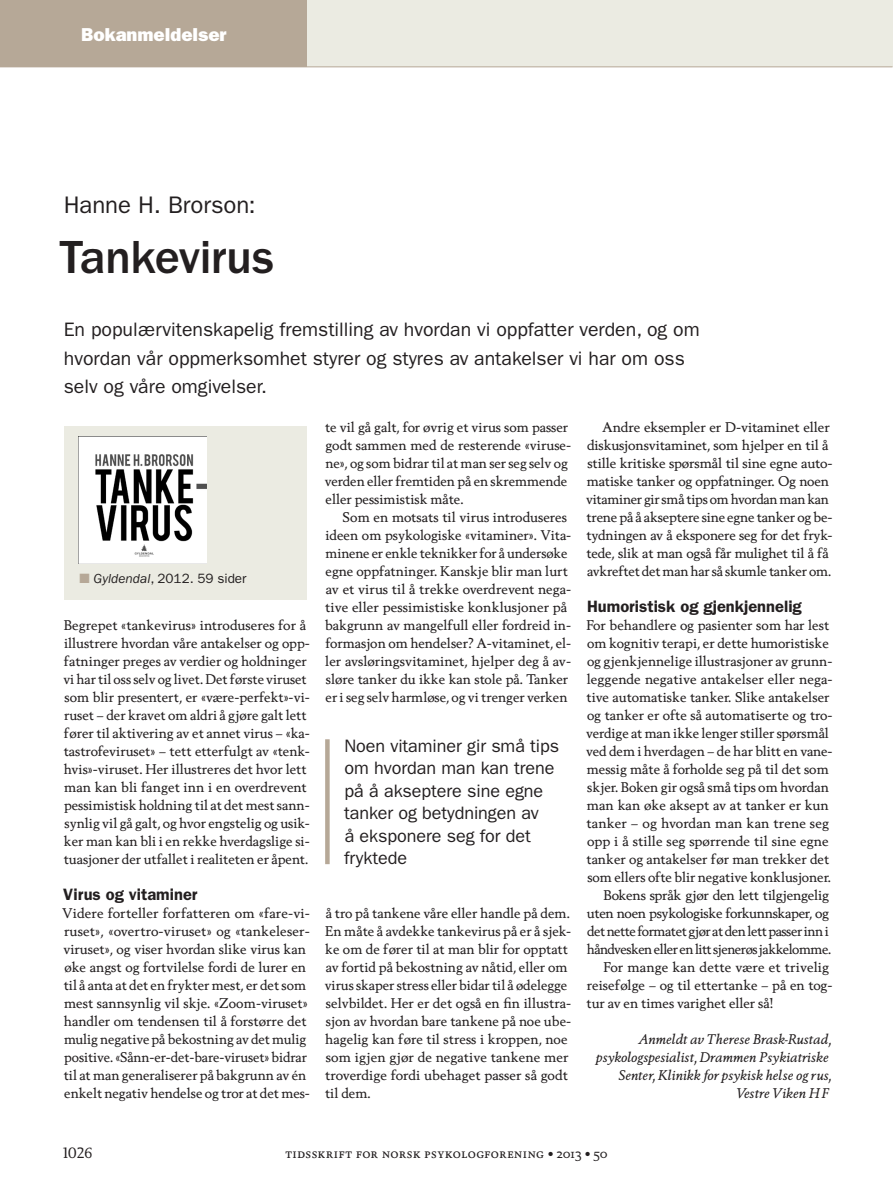
<style>
.page{position:relative;width:893px;height:1191px;background:#fff}
.page>*{position:absolute;margin:0;border:0;box-sizing:border-box;transform-origin:0 0}
.t1{font:500 48px "ITC Franklin Gothic Std";letter-spacing:-.015em;color:#231f20}
.t2{font:24px "ITC Franklin Gothic Std";letter-spacing:-.005em;color:#231f20}
.t3{font:19.5px/28.5px "ITC Franklin Gothic Std";color:#231f20}
.t4{font:18.75px "ITC Franklin Gothic Std Hvy";color:#fff}
.t5{font:18px/22.5px "ITC Franklin Gothic Std";letter-spacing:-.005em;color:#231f20}
.t6{font:600 16.5px "ITC Franklin Gothic Std";color:#231f20}
.t7{font:15px "Berling Nova Text Pro";color:#231f20}
.t8{font:13.5px/18px "Berling Nova Text Pro";color:#231f20}
.t9{font:italic 13.5px/18px "Berling Nova Text Pro";color:#231f20;text-align:right}
.t10{font:13.5px "Berling Nova Text Pro";letter-spacing:.035em;color:#231f20}
.t11{font:13.5px "Berling Nova Text Pro";letter-spacing:-.035em;color:#231f20}
.t12{font:13.5px "Berling Nova Text Pro";letter-spacing:-.03em;color:#231f20}
.t13{font:13.5px "Berling Nova Text Pro";letter-spacing:-.025em;color:#231f20}
.t14{font:13.5px "ITC Franklin Gothic Std";color:#231f20}
.s1{color:#b6a897}
.s2{font-style:italic}
.s3{font-size:9px}
</style>
<div class="page">
<div style="left:0;top:0;width:307px;height:67px;background:#b6a897"></div>
<div style="left:307px;top:0;width:586px;height:67px;background:#ebebe2"></div>
<hr style="left:0;top:66px;width:893px;height:1px;background:#b6a897">
<div style="left:64px;top:426px;width:242px;height:173px;background:#ebebe2"></div>
<img style="left:79px;top:436px;width:127px;height:127px">
<div style="left:325px;top:739px;width:5px;height:125px;background:#b6a897"></div>
<h3 class="t4" style="left:81px;top:24px;width:147px">Bokanmeldelser</h3>
<h2 class="t2" style="left:64px;top:191px;width:194px">Hanne H. Brorson:</h2>
<h1 class="t1" style="left:60px;top:230px;width:216px">Tankevirus</h1>
<h3 class="t3" style="left:64px;top:315px;width:637px">En populærvitenskapelig fremstilling av hvordan vi oppfatter verden, og om hvordan vår oppmerksomhet styrer og styres av antakelser vi har om oss selv og våre omgivelser.</h3>
<p class="t14" style="left:80px;top:571px;width:168px"><span class="s1">■</span> <span class="s2">Gyldendal</span>, 2012. 59 sider</p>
<p class="t8" style="left:63px;top:616px;width:248px">Begrepet «tankevirus» introduseres for å illustrere hvordan våre antakelser og opp&shy;fatninger preges av verdier og holdninger vi har til oss selv og livet. Det første viruset som blir presentert, er «være-perfekt»-vi&shy;ruset – der kravet om aldri å gjøre galt lett fører til aktivering av et annet virus – «ka&shy;tastrofeviruset» – tett etterfulgt av «tenk&shy;hvis»-viruset. Her illustreres det hvor lett man kan bli fanget inn i en overdrevent pessimistisk holdning til at det mest sann&shy;synlig vil gå galt, og hvor engstelig og usik&shy;ker man kan bli i en rekke hverdagslige si&shy;tuasjoner der utfallet i realiteten er åpent.</p>
<p class="t6" style="left:63px;top:885px;width:136px">Virus og vitaminer</p>
<p class="t8" style="left:62px;top:904px;width:249px">Videre forteller forfatteren om «fare-vi&shy;ruset», «overtro-viruset» og «tankeleser&shy;viruset», og viser hvordan slike virus kan øke angst og fortvilelse fordi de lurer en til å anta at det en frykter mest, er det som mest sannsynlig vil skje. «Zoom-viruset» handler om tendensen til å forstørre det mulig negative på bekostning av det mulig positive. «Sånn-er-det-bare-viruset» bidrar til at man generaliserer på bakgrunn av én enkelt negativ hendelse og tror at det mes-</p>
<p class="t8" style="left:325px;top:418px;width:248px">te vil gå galt, for øvrig et virus som passer godt sammen med de resterende «viruse&shy;ne», og som bidrar til at man ser seg selv og verden eller fremtiden på en skremmende eller pessimistisk måte.</p>
<p class="t8" style="left:325px;top:508px;width:248px;text-indent:17px">Som en motsats til virus introduseres ideen om psykologiske «vitaminer». Vita&shy;minene er enkle teknikker for å undersøke egne oppfatninger. Kanskje blir man lurt av et virus til å trekke overdrevent nega&shy;tive eller pessimistiske konklusjoner på bakgrunn av mangelfull eller fordreid in&shy;formasjon om hendelser? A-vitaminet, el&shy;ler avsløringsvitaminet, hjelper deg å av&shy;sløre tanker du ikke kan stole på. Tanker er i seg selv harmløse, og vi trenger verken</p>
<h3 class="t5" style="left:344px;top:734px;width:217px">Noen vitaminer gir små tips om hvordan man kan trene på å akseptere sine egne tanker og betydningen av<br>å eksponere seg for det fryktede</h3>
<p class="t8" style="left:325px;top:904px;width:248px">å tro på tankene våre eller handle på dem.<br>En måte å avdekke tankevirus på er å sjek&shy;ke om de fører til at man blir for opptatt av fortid på bekostning av nåtid, eller om virus skaper stress eller bidar til å ødelegge selvbildet. Her er det også en fin illustra&shy;sjon av hvordan bare tankene på noe ube&shy;hagelig kan føre til stress i kroppen, noe som igjen gjør de negative tankene mer troverdige fordi ubehaget passer så godt til dem.</p>
<p class="t8" style="left:586px;top:418px;width:248px;text-indent:16px">Andre eksempler er D-vitaminet eller diskusjonsvitaminet, som hjelper en til å stille kritiske spørsmål til sine egne auto&shy;matiske tanker og oppfatninger. Og noen vitaminer gir små tips om hvordan man kan trene på å akseptere sine egne tanker og be&shy;tydningen av å eksponere seg for det fryk&shy;tede, slik at man også får mulighet til å få avkreftet det man har så skumle tanker om.</p>
<p class="t6" style="left:587px;top:597px;width:216px">Humoristisk og gjenkjennelig</p>
<p class="t8" style="left:587px;top:616px;width:244px">For behandlere og pasienter som har lest</p>
<p class="t8" style="left:587px;top:634px;width:243px">om kognitiv terapi, er dette humoristiske</p>
<p class="t8" style="left:587px;top:652px;width:247px">og gjenkjennelige illustrasjoner av grunn-</p>
<p class="t8" style="left:587px;top:670px;width:247px">leggende negative antakelser eller nega-</p>
<p class="t8" style="left:586px;top:688px;width:245px">tive automatiske tanker. Slike antakelser</p>
<p class="t8" style="left:587px;top:706px;width:247px">og tanker er ofte så automatiserte og tro-</p>
<p class="t8" style="left:586px;top:724px;width:244px">verdige at man ikke lenger stiller spørsmål</p>
<p class="t8" style="left:586px;top:742px;width:248px">ved dem i hverdagen – de har blitt en vane-</p>
<p class="t8" style="left:587px;top:760px;width:244px">messig måte å forholde seg på til det som</p>
<p class="t8" style="left:587px;top:778px;width:243px">skjer. Boken gir også små tips om hvordan</p>
<p class="t8" style="left:587px;top:796px;width:244px">man kan øke aksept av at tanker er kun</p>
<p class="t8" style="left:586px;top:814px;width:244px">tanker – og hvordan man kan trene seg</p>
<p class="t8" style="left:587px;top:832px;width:243px">opp i å stille seg spørrende til sine egne</p>
<p class="t8" style="left:586px;top:850px;width:244px">tanker og antakelser før man trekker det</p>
<p class="t8" style="left:587px;top:868px;width:245px">som ellers ofte blir negative konklusjoner.</p>
<p class="t8" style="left:604px;top:886px;width:227px">Bokens språk gjør den lett tilgjengelig</p>
<p class="t13" style="left:587px;top:904px;width:244px">uten noen psykologiske forkunnskaper, og</p>
<p class="t12" style="left:587px;top:922px;width:244px">det nette formatet gjør at den lett passer inn i</p>
<p class="t11" style="left:587px;top:940px;width:246px">håndvesken eller en litt sjenerøs jakkelomme.</p>
<p class="t8" style="left:604px;top:958px;width:227px">For mange kan dette være et trivelig</p>
<p class="t8" style="left:587px;top:976px;width:247px">reisefølge – og til ettertanke – på en tog-</p>
<p class="t8" style="left:586px;top:994px;width:188px">tur av en times varighet eller så!</p>
<p class="t9" style="left:596px;top:1030px;width:237px">Anmeldt av Therese Brask-Rustad, psykologspesialist, Drammen Psykiatriske Senter, Klinikk for psykisk helse og rus, Vestre Viken HF</p>
<p class="t7" style="left:63px;top:1142px;width:31px">1026</p>
<p class="t10" style="left:285px;top:1144px;width:323px">tidsskrift for norsk psykologforening <span class="s3">•</span> 2013 <span class="s3">•</span> 50</p>
</div>
